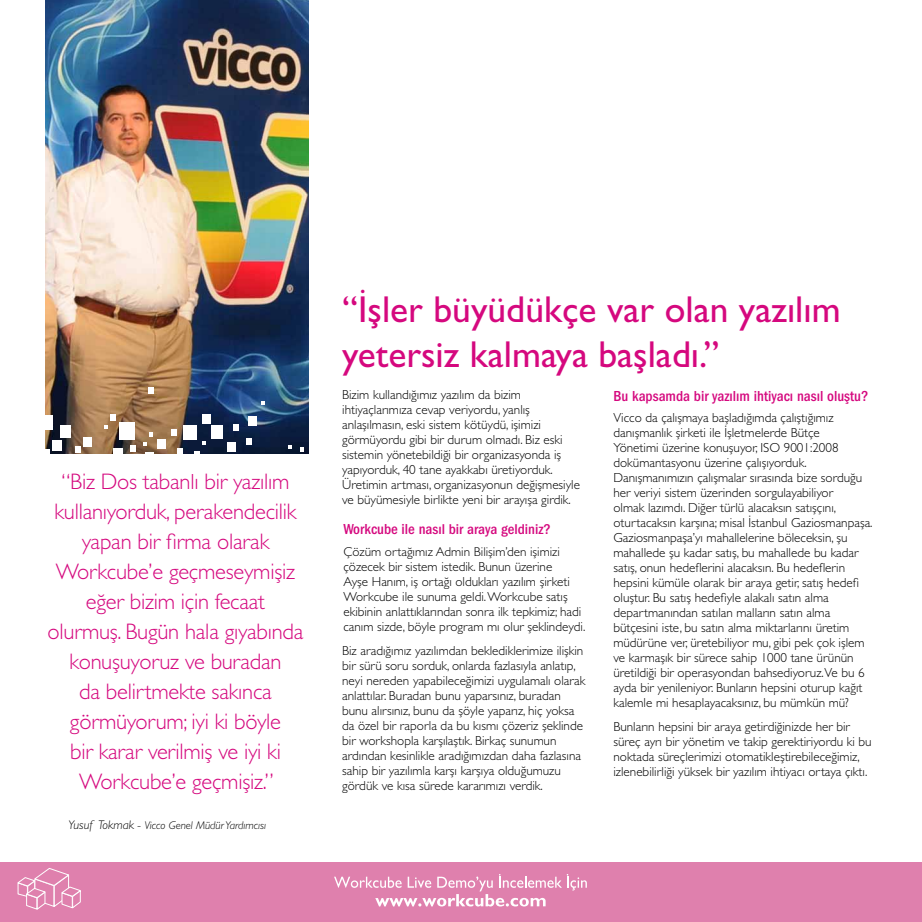
<style>
.page{position:relative;width:922px;height:922px;background:#fff}
.page>*{position:absolute;margin:0;border:0;box-sizing:border-box;transform-origin:0 0}
.t1{font:37.5px/45px "Gill Sans Std";color:#d5087e}
.t2{font:300 22.5px/30px "Gill Sans Std";letter-spacing:-.01em;color:#d5087e;text-align:center}
.t3{font:500 condensed 15px "ITC Franklin Gothic Std";color:#d5087e}
.t4{font:500 condensed 14.75px "ITC Franklin Gothic Std";color:#d5087e}
.t5{font:300 13.12px/15px "Gill Sans Std";color:#000}
.t6{font:300 12.88px "Gill Sans Std";color:#000}
.t7{font:italic 300 11.25px "Gill Sans Std";color:#000}
.s1{font-size:12.5px}
.s2{font-size:15px}
</style>
<div class="page">
<div style="left:0;top:862px;width:921px;height:59px;background:#df80ad"></div>
<svg style="left:17px;top:868px;width:64px;height:42px"></svg>
<svg style="left:334px;top:874px;width:252px;height:32px"></svg>
<img style="left:45px;top:0;width:263px;height:453px">
<div style="left:194px;top:450px;width:6px;height:7px;background:#fff"></div>
<div style="left:114px;top:447px;width:9px;height:11px;background:#fff"></div>
<div style="left:40px;top:449px;width:9px;height:11px;background:#fff"></div>
<div style="left:52px;top:440px;width:10px;height:11px;background:#fff"></div>
<div style="left:119px;top:421px;width:16px;height:18px;background:#fff"></div>
<div style="left:183px;top:424px;width:14px;height:15px;background:#fff"></div>
<svg style="left:300px;top:447px;width:4px;height:4px"></svg>
<div style="left:227px;top:441px;width:9px;height:10px;background:#fff"></div>
<div style="left:248px;top:416px;width:9px;height:10px;background:#fff"></div>
<div style="left:145px;top:452px;width:9px;height:10px;background:#fff"></div>
<div style="left:83px;top:437px;width:9px;height:10px;background:#fff"></div>
<div style="left:40px;top:414px;width:13px;height:15px;background:#fff"></div>
<div style="left:157px;top:438px;width:9px;height:10px;background:#fff"></div>
<div style="left:211px;top:425px;width:12px;height:13px;background:#fff"></div>
<div style="left:202px;top:414px;width:9px;height:10px;background:#fff"></div>
<svg style="left:171px;top:429px;width:6px;height:6px"></svg>
<svg style="left:149px;top:432px;width:4px;height:4px"></svg>
<svg style="left:143px;top:442px;width:4px;height:3px"></svg>
<svg style="left:202px;top:441px;width:4px;height:3px"></svg>
<svg style="left:288px;top:445px;width:4px;height:4px"></svg>
<svg style="left:75px;top:446px;width:5px;height:6px"></svg>
<svg style="left:246px;top:438px;width:5px;height:7px"></svg>
<svg style="left:177px;top:448px;width:6px;height:5px"></svg>
<div style="left:130px;top:445px;width:6px;height:7px;background:#fff"></div>
<div style="left:60px;top:425px;width:11px;height:12px;background:#fff"></div>
<div style="left:110px;top:414px;width:6px;height:7px;background:#fff"></div>
<svg style="left:233px;top:424px;width:6px;height:6px"></svg>
<svg style="left:148px;top:387px;width:5px;height:6px"></svg>
<svg style="left:261px;top:401px;width:3px;height:4px"></svg>
<p class="t2" style="left:48px;top:466px;width:257px">“Biz Dos tabanlı bir yazılım kullanıyorduk, perakendecilik yapan bir firma olarak<br>Workcube’e geçmeseymişiz eğer bizim için fecaat olurmuş. Bugün hala gıyabında konuşuyoruz ve buradan<br>da belirtmekte sakınca görmüyorum; iyi ki böyle<br>bir karar verilmiş ve iyi ki<br>Workcube’e geçmişiz.”</p>
<p class="t7" style="left:68px;top:818px;width:199px"><span class="s1">Yusuf Tokmak -</span> Vicco Genel Müdür Yardımcısı</p>
<h1 class="t1" style="left:342px;top:287px;width:500px">“İşler büyüdükçe var olan yazılım yetersiz kalmaya başladı.”</h1>
<p class="t5" style="left:342px;top:387px;width:239px">Bizim kullandığımız yazılım da bizim ihtiyaçlarımıza cevap veriyordu, yanlış anlaşılmasın, eski sistem kötüydü, işimizi görmüyordu gibi bir durum olmadı. Biz eski sistemin yönetebildiği bir organizasyonda iş yapıyorduk, 40 tane ayakkabı üretiyorduk.<br>Üretimin artması, organizasyonun değişmesiyle ve büyümesiyle birlikte yeni bir arayışa girdik.</p>
<p class="t4" style="left:343px;top:521px;width:209px"><span class="s2">Workcube ile na</span>sıl bir araya geldiniz?</p>
<p class="t6" style="left:343px;top:544px;width:218px">Çözüm ortağımız Admin Bilişim’den işimizi</p>
<p class="t5" style="left:343px;top:559px;width:243px">çözecek bir sistem istedik. Bunun üzerine<br>Ayşe Hanım, iş ortağı oldukları yazılım şirketi Workcube ile sunuma geldi. Workcube satış ekibinin anlattıklarından sonra ilk tepkimiz; hadi canım sizde, böyle program mı olur şeklindeydi.</p>
<p class="t5" style="left:342px;top:642px;width:245px">Biz aradığımız yazılımdan beklediklerimize ilişkin bir sürü soru sorduk, onlarda fazlasıyla anlatıp, neyi nereden yapabileceğimizi uygulamalı olarak anlattılar. Buradan bunu yaparsınız, buradan bunu alırsınız, bunu da şöyle yaparız, hiç yoksa da özel bir raporla da bu kısmı çözeriz şeklinde bir workshopla karşılaştık. Birkaç sunumun ardından kesinlikle aradığımızdan daha fazlasına sahip bir yazılımla karşı karşıya olduğumuzu gördük ve kısa sürede kararımızı verdik.</p>
<p class="t3" style="left:613px;top:387px;width:256px">Bu kapsamda bir yazılım ihtiyacı nasıl oluştu?</p>
<p class="t5" style="left:613px;top:410px;width:260px">Vicco da çalışmaya başladığımda çalıştığımız danışmanlık şirketi ile İşletmelerde Bütçe<br>Yönetimi üzerine konuşuyor, ISO 9001:2008 dokümantasyonu üzerine çalışıyorduk.<br>Danışmanımızın çalışmalar sırasında bize sorduğu her veriyi sistem üzerinden sorgulayabiliyor<br>olmak lazımdı. Diğer türlü alacaksın satışçını, oturtacaksın karşına; misal İstanbul Gaziosmanpaşa.<br>Gaziosmanpaşa’yı mahallelerine böleceksin, şu mahallede şu kadar satış, bu mahallede bu kadar satış, onun hedeflerini alacaksın. Bu hedeflerin hepsini kümüle olarak bir araya getir, satış hedefi oluştur. Bu satış hedefiyle alakalı satın alma departmanından satılan malların satın alma bütçesini iste, bu satın alma miktarlarını üretim müdürüne ver, üretebiliyor mu, gibi pek çok işlem ve karmaşık bir sürece sahip 1000 tane ürünün üretildiği bir operasyondan bahsediyoruz.Ve bu 6 ayda bir yenileniyor. Bunların hepsini oturup kağıt kalemle mi hesaplayacaksınız, bu mümkün mü?</p>
<p class="t5" style="left:613px;top:719px;width:259px">Bunların hepsini bir araya getirdiğinizde her bir süreç ayrı bir yönetim ve takip gerektiriyordu ki bu noktada süreçlerimizi otomatikleştirebileceğimiz, izlenebilirliği yüksek bir yazılım ihtiyacı ortaya çıktı.</p>
</div>
